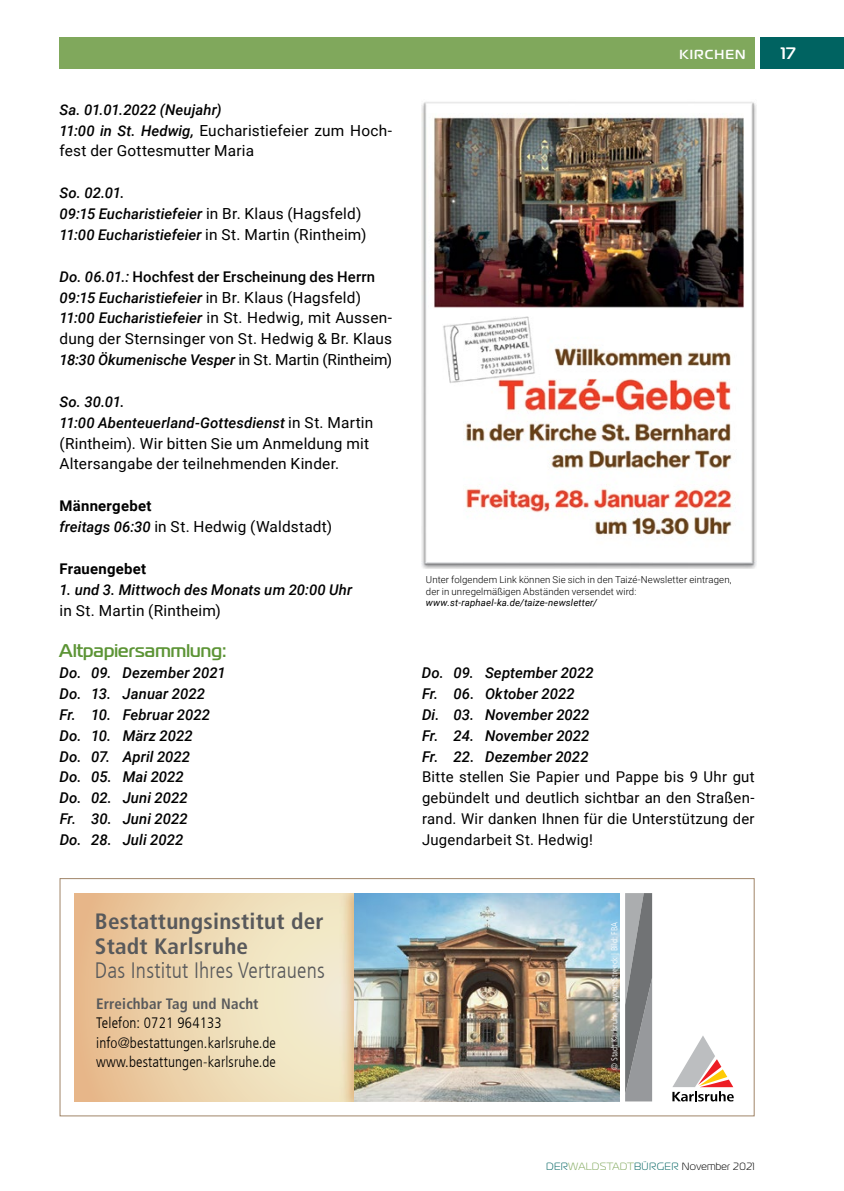
<style>
.page{position:relative;width:844px;height:1191px;background:#fff}
.page>*{position:absolute;margin:0;border:0;box-sizing:border-box;transform-origin:0 0}
.t1{font:700 condensed 22.22px/24.8px "Frutiger For Karlsruhe";letter-spacing:.01em;color:#58595b;scale:1.04 1}
.t2{font:300 condensed 22.22px "Frutiger For Karlsruhe";letter-spacing:.01em;color:#58595b}
.t3{font:700 18.38px "Magistral";letter-spacing:.01em;color:#5c9435}
.t4{font:700 16.62px "Magistral";color:#fff}
.t5{font:15.22px/20.8px "Roboto";letter-spacing:.015em;color:#000}
.t6{font:300 condensed 15.05px/19.4px "Frutiger For Karlsruhe";letter-spacing:.01em;color:#000}
.t7{font:700 condensed 15.05px "Frutiger For Karlsruhe";letter-spacing:.01em;color:#58595b}
.t8{font:italic 500 14.88px/20.8px "Roboto";letter-spacing:.005em;color:#000}
.t9{font:14.88px/20.8px "Roboto";letter-spacing:.015em;color:#000;text-align:justify}
.t10{font:italic 500 14.7px/20.8px "Roboto";letter-spacing:.005em;color:#000}
.t11{font:700 14.7px "Roboto";letter-spacing:.015em;color:#000}
.t12{font:700 13.12px "Magistral";letter-spacing:.085em;color:#fff}
.t13{font:10.5px "Magistral";letter-spacing:.035em;color:#000}
.t14{font:300 9.62px/11.5px "Roboto";letter-spacing:.01em;color:#000}
.t15{font:italic 9.62px "Roboto";letter-spacing:.015em;color:#000}
.t16{font:300 condensed 8.75px "Frutiger For Karlsruhe";color:#fff}
.s1{font-weight:500;font-style:italic;font-size:14.7px}
.s2{font-weight:400;font-style:normal;font-size:15.22px}
.s3{font-style:normal}
.s4{color:#006361}
.s5{color:#80a85c}
</style>
<div class="page">
<div style="left:759px;top:37px;width:84px;height:32px;background:#006361"></div>
<div style="left:60px;top:37px;width:694px;height:32px;background:#80a85c"></div>
<div style="left:60px;top:878px;width:694px;height:238px;border:1px solid #a08568"></div>
<div style="left:74px;top:893px;width:265px;height:208px;background:linear-gradient(to right,#e7bb8d,#f4f1d3)"></div>
<img style="left:354px;top:893px;width:265px;height:208px">
<svg style="left:625px;top:893px;width:27px;height:208px;background:#888a8d"></svg>
<svg style="left:672px;top:1036px;width:61px;height:65px"></svg>
<img style="left:422px;top:102px;width:334px;height:467px">
<p class="t10" style="left:60px;top:98px;width:163px">Sa. 01.01.2022 (Neujahr)</p>
<p class="t5" style="left:60px;top:119px;width:334px"><span class="s1">11:00 in St. Hedwig,</span> Eucharistiefeier zum Hoch&shy;fest der Gottesmutter Maria</p>
<p class="t10" style="left:60px;top:182px;width:308px">So. 02.01.<br>09:15 Eucharistiefeier <span class="s2">in Br. Klaus (Hagsfeld)<br></span>11:00 Eucharistiefeier <span class="s2">in St. Martin (Rintheim)</span></p>
<p class="t10" style="left:60px;top:265px;width:317px">Do. 06.01.: <span class="s3">Hochfest der Erscheinung des Herrn<br></span>09:15 Eucharistiefeier <span class="s2">in Br. Klaus (Hagsfeld)</span></p>
<p class="t5" style="left:60px;top:307px;width:334px"><span class="s1">11:00 Eucharistiefeier</span> in St. Hedwig, mit Aussen&shy;dung der Sternsinger von St. Hedwig &amp; Br. Klaus</p>
<p class="t10" style="left:60px;top:349px;width:334px">18:30 Ökumenische Vesper <span class="s2">in St. Martin (Rintheim)</span></p>
<p class="t10" style="left:60px;top:391px;width:315px">So. 30.01.<br>11:00 Abenteuerland-Gottesdienst <span class="s2">in St. Martin</span></p>
<p class="t5" style="left:60px;top:432px;width:311px">(Rintheim). Wir bitten Sie um Anmeldung mit<br>Altersangabe der teilnehmenden Kinder.</p>
<p class="t11" style="left:60px;top:495px;width:93px">Männergebet</p>
<p class="t5" style="left:60px;top:515px;width:274px"><span class="s1">freitags 06:30</span> in St. Hedwig (Waldstadt)</p>
<p class="t11" style="left:60px;top:558px;width:88px">Frauengebet</p>
<p class="t10" style="left:60px;top:578px;width:294px">1. und 3. Mittwoch des Monats um 20:00 Uhr</p>
<p class="t5" style="left:60px;top:599px;width:163px">in St. Martin (Rintheim)</p>
<p class="t3" style="left:60px;top:639px;width:168px">Altpapiersammlung:</p>
<p class="t8" style="left:60px;top:662px;width:168px">Do. 09. Dezember 2021<br>Do. 13. Januar 2022<br>Fr. 10. Februar 2022<br>Do. 10. März 2022<br>Do. 07. April 2022<br>Do. 05. Mai 2022<br>Do. 02. Juni 2022<br>Fr. 30. Juni 2022<br>Do. 28. Juli 2022</p>
<h1 class="t1" style="left:95px;top:908px;width:221px">Bestattungsinstitut der<br>Stadt Karlsruhe</h1>
<h1 class="t2" style="left:95px;top:958px;width:231px">Das Institut Ihres Vertrauens</h1>
<p class="t7" style="left:96px;top:994px;width:164px">Erreichbar Tag und Nacht</p>
<p class="t6" style="left:96px;top:1013px;width:181px">Telefon: 0721 964133 info@bestattungen.karlsruhe.de www.bestattungen-karlsruhe.de</p>
<p class="t12" style="left:679px;top:46px;width:68px">KIRCHEN</p>
<p class="t4" style="left:780px;top:43px;width:16px">17</p>
<p class="t14" style="left:426px;top:573px;width:307px">Unter folgendem Link können Sie sich in den Taizé-Newsletter eintragen, der in unregelmäßigen Abständen versendet wird:</p>
<p class="t15" style="left:426px;top:596px;width:173px">www.st-raphael-ka.de/taize-newsletter/</p>
<p class="t8" style="left:422px;top:662px;width:173px">Do. 09. September 2022<br>Fr. 06. Oktober 2022<br>Di. 03. November 2022<br>Fr. 24. November 2022<br>Fr. 22. Dezember 2022</p>
<p class="t9" style="left:422px;top:766px;width:334px">Bitte stellen Sie Papier und Pappe bis 9 Uhr gut gebündelt und deutlich sichtbar an den Straßen&shy;rand. Wir danken Ihnen für die Unterstützung der Jugendarbeit St. Hedwig!</p>
<p class="t16" style="left:609px;top:1070px;width:150px;rotate:-90deg">© Stadt Karlsruhe | Layout: Streeck | Bild: FBA</p>
<p class="t13" style="left:546px;top:1160px;width:210px"><span class="s4">DER</span><span class="s5">WALDSTADT</span><span class="s4">BÜRGER</span> November 2021</p>
</div>
